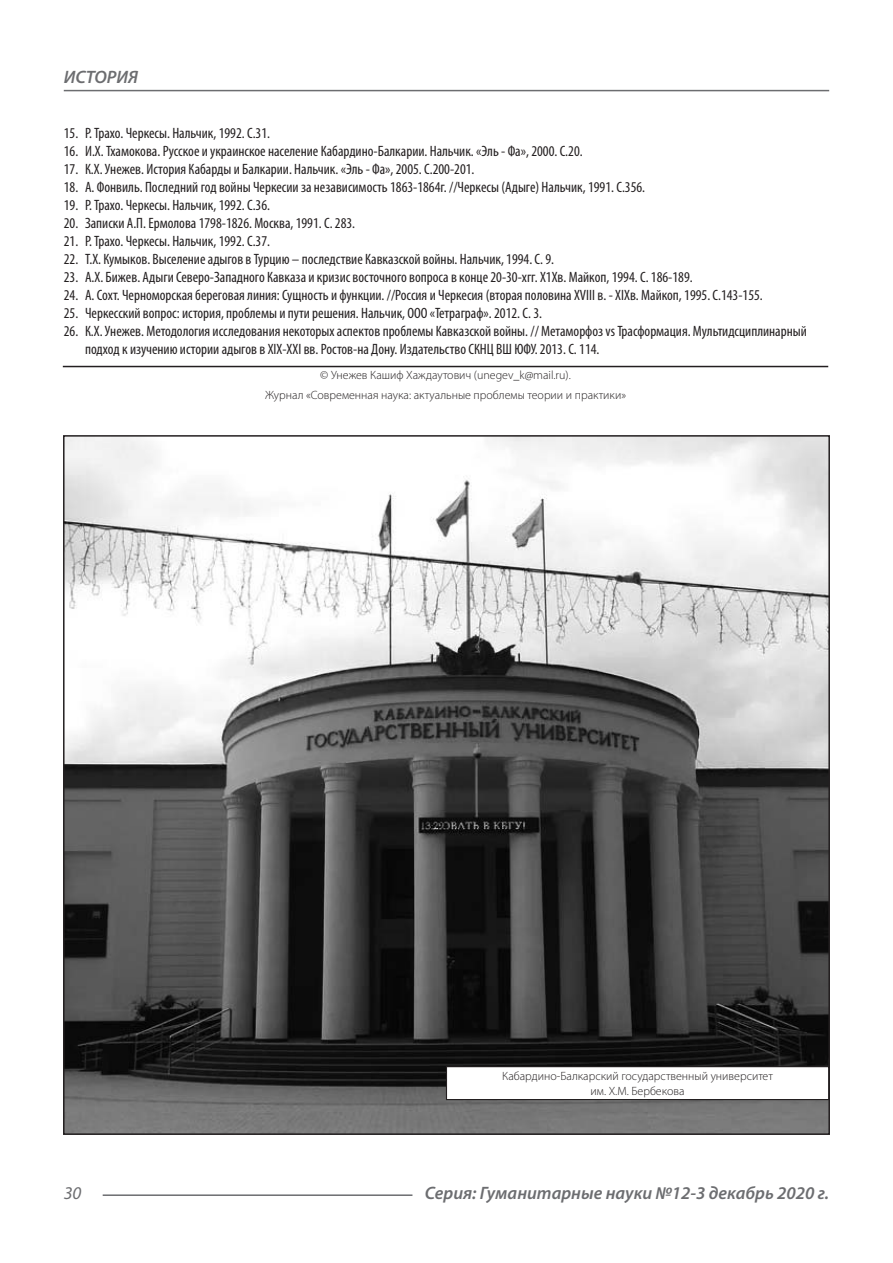
<style>
.page{position:relative;width:893px;height:1263px;background:#fff}
.page>*{position:absolute;margin:0;border:0;box-sizing:border-box;transform-origin:0 0}
.t1{font:italic 600 18px "Myriad Pro";color:#6c6d70}
.t2{font:italic 18px "Myriad Pro";color:#6c6d70}
.t3{font:condensed 15px/18px "Myriad Pro";color:#231f20}
.Автор_копирайт{font:300 12px/14.4px "Myriad Pro";color:#231f20;text-align:center}
</style>
<div class="page">
<hr style="left:103px;top:1194px;width:309px;height:2px;background:#6c6d70">
<hr style="left:64px;top:90px;width:765px;height:1px;background:#6c6d70">
<hr style="left:63px;top:366px;width:765px;height:1px;background:#231f20">
<img style="left:66px;top:438px;width:761px;height:694px">
<div style="left:446px;top:1067px;width:383px;height:32px;background:#fff"></div>
<div style="left:446px;top:1066px;width:383px;height:34px;border:1px solid #231f20"></div>
<p class="t1" style="left:64px;top:66px;width:76px">ИСТОРИЯ</p>
<p class="t3" style="left:64px;top:124px;width:208px">15. Р. Трахо. Черкесы. Нальчик, 1992. С.31.</p>
<p class="t3" style="left:64px;top:142px;width:520px">16. И.Х. Тхамокова. Русское и украинское население Кабардино-Балкарии. Нальчик. «Эль - Фа», 2000. С.20.</p>
<p class="t3" style="left:64px;top:160px;width:412px">17. К.Х. Унежев. История Кабарды и Балкарии. Нальчик. «Эль - Фа», 2005. С.200-201.</p>
<p class="t3" style="left:64px;top:178px;width:583px">18. А. Фонвиль. Последний год войны Черкесии за независимость 1863-1864г. //Черкесы (Адыге) Нальчик, 1991. С.356.</p>
<p class="t3" style="left:64px;top:196px;width:208px">19. Р. Трахо. Черкесы. Нальчик, 1992. С.36.</p>
<p class="t3" style="left:64px;top:214px;width:293px">20. Записки А.П. Ермолова 1798-1826. Москва, 1991. С. 283.</p>
<p class="t3" style="left:64px;top:232px;width:208px">21. Р. Трахо. Черкесы. Нальчик, 1992. С.37.</p>
<p class="t3" style="left:64px;top:250px;width:492px">22. Т.Х. Кумыков. Выселение адыгов в Турцию – последствие Кавказской войны. Нальчик, 1994. С. 9.</p>
<p class="t3" style="left:64px;top:268px;width:630px">23. А.Х. Бижев. Адыги Северо-Западного Кавказа и кризис восточного вопроса в конце 20-30-хгг. Х1Хв. Майкоп, 1994. С. 186-189.</p>
<p class="t3" style="left:64px;top:286px;width:701px">24. А. Сохт. Черноморская береговая линия: Сущность и функции. //Россия и Черкесия (вторая половина ХVIII в. - ХIХв. Майкоп, 1995. С.143-155.</p>
<p class="t3" style="left:64px;top:304px;width:480px">25. Черкесский вопрос: история, проблемы и пути решения. Нальчик, ООО «Тетраграф». 2012. С. 3.</p>
<p class="t3" style="left:85px;top:322px;width:723px;text-indent:-21px">26. К.Х. Унежев. Методология исследования некоторых аспектов проблемы Кавказской войны. // Метаморфоз vs Трасформация. Мультидсциплинарный подход к изучению истории адыгов в ХIХ-ХХI вв. Ростов-на Дону. Издательство СКНЦ ВШ ЮФУ. 2013. С. 114.</p>
<p class="Автор_копирайт" style="left:320px;top:367px;width:252px">© Унежев Кашиф Хаждаутович (unegev_k@mail.ru).</p>
<p class="Автор_копирайт" style="left:265px;top:387px;width:363px">Журнал «Современная наука: актуальные проблемы теории и практики»</p>
<p class="Автор_копирайт" style="left:502px;top:1069px;width:272px">Кабардино-Балкарский государственный университет им. Х.М. Бербекова</p>
<p class="t2" style="left:64px;top:1182px;width:19px">30</p>
<p class="t1" style="left:425px;top:1182px;width:406px">Серия: Гуманитарные науки №12-3 декабрь 2020 г.</p>
</div>
